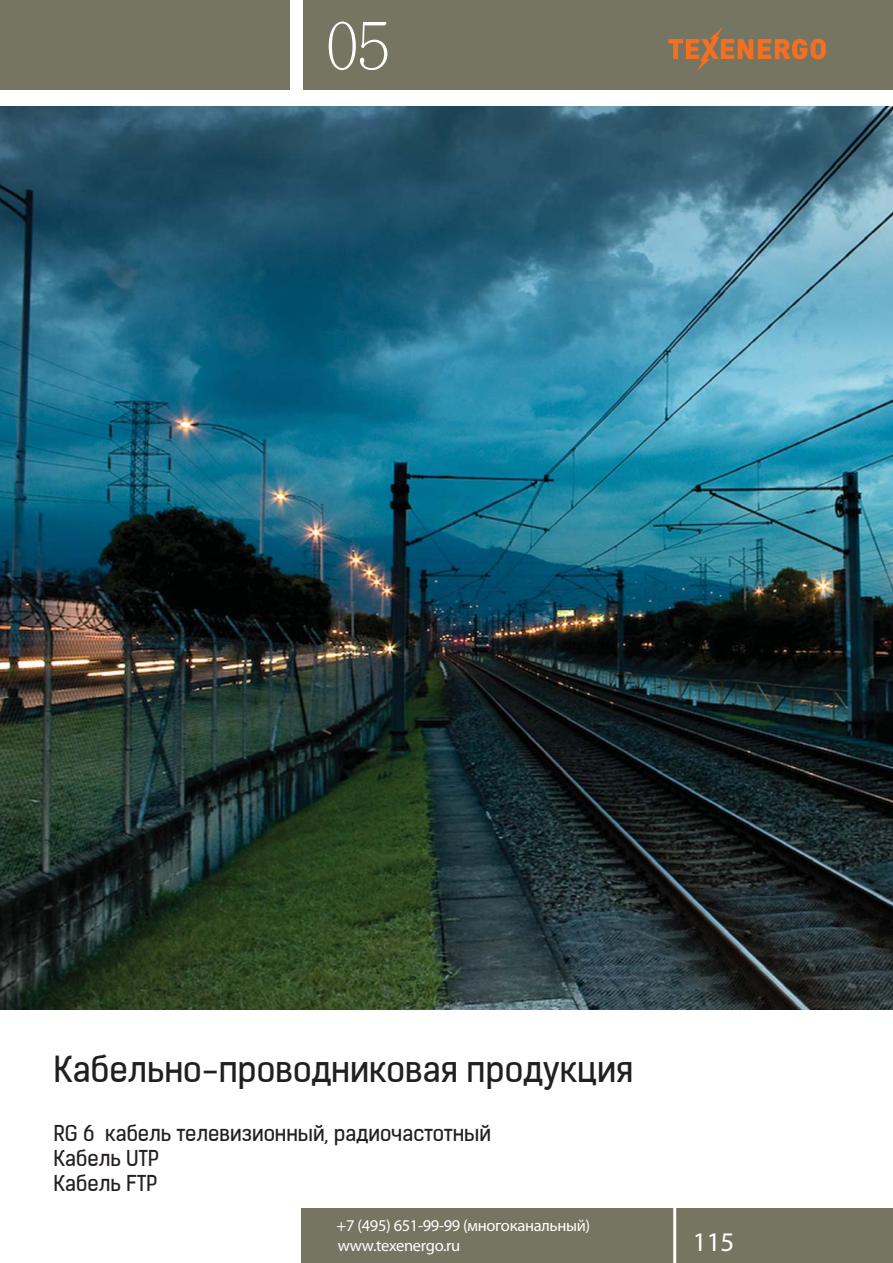
<style>
.page{position:relative;width:893px;height:1263px;background:#fff}
.page>*{position:absolute;margin:0;border:0;box-sizing:border-box;transform-origin:0 0}
.t1{font:65.25px "Adobe Ming Std Light E Ten B5 H";color:#fff}
.t2{font:34.5px "Kelson Sans Regular RU";color:#231f20}
.t3{font:27px "Myriad Pro";color:#fff}
.t4{font:21px/25.2px "Kelson Sans Regular RU";color:#231f20}
.t5{font:16.5px "Myriad Pro";letter-spacing:-.02em;color:#fff}
</style>
<div class="page">
<div style="left:302px;top:1208px;width:591px;height:55px;background:#757561"></div>
<hr style="left:673px;top:1205px;width:3px;height:58px;background:#fff">
<div style="left:0;top:0;width:893px;height:89px;background:#757561"></div>
<svg style="left:668px;top:27px;width:158px;height:44px"></svg>
<div style="left:290px;top:0;width:13px;height:104px;background:#fff"></div>
<img style="left:1px;top:106px;width:892px;height:904px">
<h1 class="t1" style="left:326px;top:21px;width:66px">05</h1>
<h2 class="t2" style="left:54px;top:1048px;width:581px">Кабельно-проводниковая продукция</h2>
<p class="t4" style="left:54px;top:1121px;width:439px">RG 6 кабель телевизионный, радиочастотный<br>Кабель UTP<br>Кабель FTP</p>
<p class="t5" style="left:337px;top:1219px;width:255px">+7 (495) 651-99-99 (многоканальный)</p>
<p class="t5" style="left:338px;top:1239px;width:124px">www.texenergo.ru</p>
<p class="t3" style="left:693px;top:1232px;width:43px">115</p>
</div>
